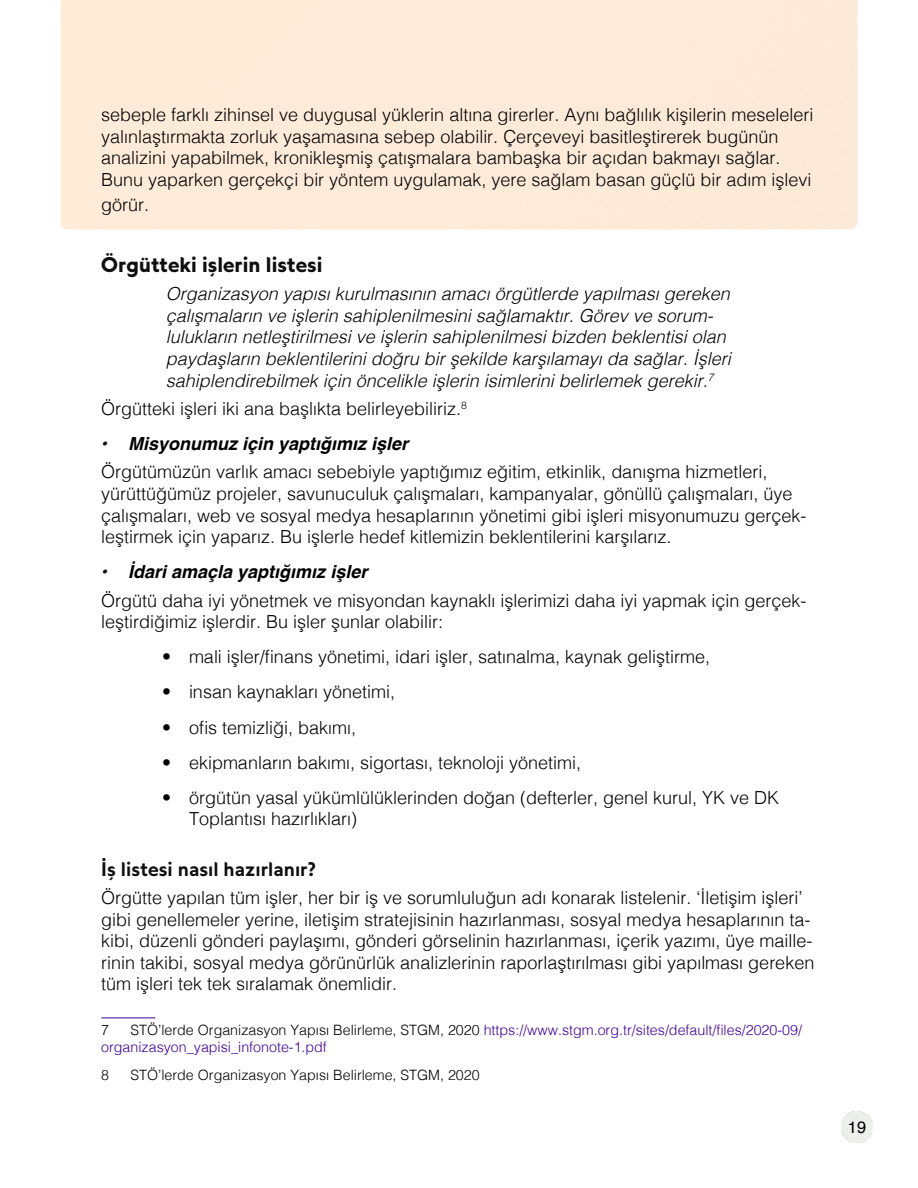
<style>
.page{position:relative;width:918px;height:1188px;background:#fff}
.page>*{position:absolute;margin:0;border:0;box-sizing:border-box;transform-origin:0 0}
.t1{font:21px "Seitu";color:#0f0f0f}
.t2{font:19.5px "Seitu";color:#0f0f0f}
.t3{font:300 18px/21.6px "Helvetica";color:#000}
.t4{font:italic 300 18px/21.6px "Helvetica";color:#000}
.t5{font:italic 700 18px "Helvetica";color:#000}
.t6{font:16.5px "Helvetica";color:#000}
.t7{font:300 14.25px/17.1px "Helvetica";color:#400099}
.t8{font:300 14.25px "Helvetica";color:#000}
.s1{color:#000}
</style>
<div class="page">
<hr style="left:101px;top:1018px;width:54px;height:1px;background:#400099">
<img style="left:841px;top:1111px;width:32px;height:32px">
<p class="t3" style="left:101px;top:102px;width:714px">sebeple farklı zihinsel ve duygusal yüklerin altına girerler. Aynı bağlılık kişilerin meseleleri yalınlaştırmakta zorluk yaşamasına sebep olabilir. Çerçeveyi basitleştirerek bugünün analizini yapabilmek, kronikleşmiş çatışmalara bambaşka bir açıdan bakmayı sağlar.<br>Bunu yaparken gerçekçi bir yöntem uygulamak, yere sağlam basan güçlü bir adım işlevi</p>
<p class="t3" style="left:101px;top:192px;width:50px">görür.</p>
<p class="t1" style="left:101px;top:251px;width:223px">Örgütteki işlerin listesi</p>
<p class="t4" style="left:166px;top:282px;width:567px">Organizasyon yapısı kurulmasının amacı örgütlerde yapılması gereken çalışmaların ve işlerin sahiplenilmesini sağlamaktır. Görev ve sorum&shy;lulukların netleştirilmesi ve işlerin sahiplenilmesi bizden beklentisi olan paydaşların beklentilerini doğru bir şekilde karşılamayı da sağlar. İşleri sahiplendirebilmek için öncelikle işlerin isimlerini belirlemek gerekir.<sup>7</sup></p>
<p class="t3" style="left:101px;top:396px;width:367px">Örgütteki işleri iki ana başlıkta belirleyebiliriz.<sup>8</sup></p>
<p class="t5" style="left:101px;top:429px;width:309px">• Misyonumuz için yaptığımız işler</p>
<p class="t3" style="left:101px;top:460px;width:707px">Örgütümüzün varlık amacı sebebiyle yaptığımız eğitim, etkinlik, danışma hizmetleri, yürüttüğümüz projeler, savunuculuk çalışmaları, kampanyalar, gönüllü çalışmaları, üye çalışmaları, web ve sosyal medya hesaplarının yönetimi gibi işleri misyonumuzu gerçek&shy;leştirmek için yaparız. Bu işlerle hedef kitlemizin beklentilerini karşılarız.</p>
<p class="t5" style="left:101px;top:557px;width:268px">• İdari amaçla yaptığımız işler</p>
<p class="t3" style="left:101px;top:588px;width:707px">Örgütü daha iyi yönetmek ve misyondan kaynaklı işlerimizi daha iyi yapmak için gerçek&shy;leştirdiğimiz işlerdir. Bu işler şunlar olabilir:</p>
<p class="t3" style="left:162px;top:645px;width:550px">• mali işler/finans yönetimi, idari işler, satınalma, kaynak geliştirme,</p>
<p class="t3" style="left:162px;top:680px;width:235px">• insan kaynakları yönetimi,</p>
<p class="t3" style="left:162px;top:715px;width:196px">• ofis temizliği, bakımı,</p>
<p class="t3" style="left:162px;top:750px;width:421px">• ekipmanların bakımı, sigortası, teknoloji yönetimi,</p>
<p class="t3" style="left:189px;top:785px;width:592px;text-indent:-27px">• örgütün yasal yükümlülüklerinden doğan (defterler, genel kurul, YK ve DK<br>Toplantısı hazırlıkları)</p>
<p class="t2" style="left:101px;top:857px;width:216px">İş listesi nasıl hazırlanır?</p>
<p class="t3" style="left:101px;top:886px;width:715px">Örgütte yapılan tüm işler, her bir iş ve sorumluluğun adı konarak listelenir. ‘İletişim işleri’ gibi genellemeler yerine, iletişim stratejisinin hazırlanması, sosyal medya hesaplarının ta&shy;kibi, düzenli gönderi paylaşımı, gönderi görselinin hazırlanması, içerik yazımı, üye maille&shy;rinin takibi, sosyal medya görünürlük analizlerinin raporlaştırılması gibi yapılması gereken tüm işleri tek tek sıralamak önemlidir.</p>
<p class="t8" style="left:101px;top:1018px;width:9px">7</p>
<p class="t7" style="left:101px;top:1020px;width:702px;text-indent:29px"><span class="s1">STÖ’lerde Organizasyon Yapısı Belirleme, STGM, 2020</span> https://www.stgm.org.tr/sites/default/files/2020-09/ organizasyon_yapisi_infonote-1.pdf</p>
<p class="t8" style="left:101px;top:1063px;width:9px">8</p>
<p class="t8" style="left:131px;top:1063px;width:351px">STÖ’lerde Organizasyon Yapısı Belirleme, STGM, 2020</p>
<p class="t6" style="left:848px;top:1114px;width:20px">19</p>
</div>
